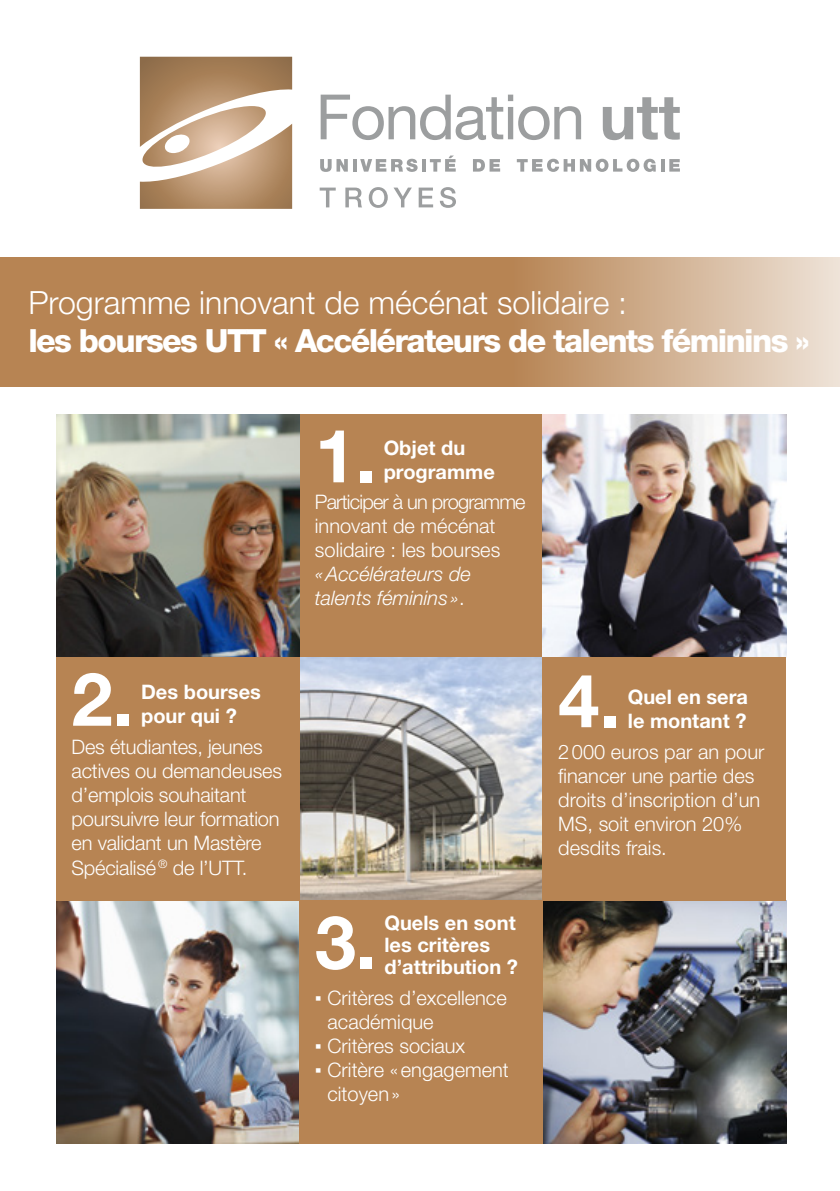
<style>
.page{position:relative;width:840px;height:1191px;background:#fff}
.page>*{position:absolute;margin:0;border:0;box-sizing:border-box;transform-origin:0 0}
.t1{font:700 74px "Helvetica Neue LT Std";color:#fff}
.t2{font:800 32px "Helvetica Neue LT Std";letter-spacing:-.05em;color:#fff}
.t3{font:300 32px "Helvetica Neue LT Std";color:#fff}
.t4{font:300 20px/24px "Helvetica Neue LT Std";color:#fff}
.t5{font:700 20px/24px "Helvetica Neue LT Std";color:#fff}
.t6{font:italic 300 20px/24px "Helvetica Neue LT Std";color:#fff}
.s1{font-style:normal}
.s2{font-family:"Verdana";font-weight:400}
</style>
<div class="page">
<svg style="left:0;top:257px;width:839px;height:129px;background:#c1966d"></svg>
<svg style="left:139px;top:57px;width:153px;height:152px"></svg>
<svg style="left:320px;top:95px;width:260px;height:45px"></svg>
<svg style="left:602px;top:97px;width:77px;height:43px"></svg>
<svg style="left:320px;top:159px;width:27px;height:13px"></svg>
<svg style="left:353px;top:159px;width:3px;height:13px"></svg>
<svg style="left:360px;top:159px;width:57px;height:13px"></svg>
<svg style="left:422px;top:159px;width:3px;height:13px"></svg>
<svg style="left:429px;top:156px;width:26px;height:16px"></svg>
<svg style="left:473px;top:159px;width:27px;height:13px"></svg>
<svg style="left:516px;top:159px;width:139px;height:13px"></svg>
<svg style="left:661px;top:159px;width:3px;height:13px"></svg>
<svg style="left:669px;top:159px;width:10px;height:13px"></svg>
<svg style="left:319px;top:188px;width:16px;height:19px"></svg>
<svg style="left:345px;top:188px;width:17px;height:19px"></svg>
<svg style="left:368px;top:187px;width:19px;height:21px"></svg>
<svg style="left:394px;top:188px;width:17px;height:19px"></svg>
<svg style="left:418px;top:188px;width:15px;height:19px"></svg>
<svg style="left:439px;top:187px;width:17px;height:21px"></svg>
<div style="left:299px;top:414px;width:243px;height:243px;background:#b78453"></div>
<img style="left:542px;top:414px;width:243px;height:243px">
<img style="left:542px;top:900px;width:243px;height:243px">
<img style="left:56px;top:414px;width:243px;height:243px">
<img style="left:56px;top:900px;width:243px;height:243px">
<img style="left:299px;top:657px;width:243px;height:243px">
<div style="left:56px;top:657px;width:243px;height:243px;background:#b78453"></div>
<div style="left:299px;top:900px;width:243px;height:243px;background:#b78453"></div>
<div style="left:542px;top:657px;width:243px;height:243px;background:#b78453"></div>
<h2 class="t3" style="left:28px;top:283px;width:600px">Programme innovant de mécénat solidaire :</h2>
<h2 class="t2" style="left:28px;top:322px;width:782px">les bourses UTT « Accélérateurs de talents féminins »</h2>
<h1 class="t1" style="left:315px;top:410px;width:63px">1.</h1>
<p class="t5" style="left:383px;top:435px;width:113px">Objet du programme</p>
<h1 class="t1" style="left:71px;top:653px;width:63px">2.</h1>
<p class="t5" style="left:141px;top:679px;width:121px">Des bourses pour qui ?</p>
<p class="t4" style="left:71px;top:735px;width:212px">Des étudiantes, jeunes actives ou demandeuses d’emplois souhaitant poursuivre leur formation en validant un Mastère<br>Spécialisé <sup>®</sup> de l’UTT.</p>
<p class="t4" style="left:315px;top:489px;width:212px">Participer à un programme innovant de mécénat solidaire : les bourses</p>
<p class="t6" style="left:315px;top:561px;width:157px">«Accélérateurs de talents féminins »<span class="s1">.</span></p>
<h1 class="t1" style="left:315px;top:896px;width:63px">3.</h1>
<p class="t5" style="left:384px;top:911px;width:135px;line-height:22px">Quels en sont les critères d’attribution ?</p>
<p class="t4" style="left:327px;top:985px;width:180px;text-indent:-13px"><span class="s2">▪</span> Critères d’excellence académique</p>
<p class="t4" style="left:315px;top:1033px;width:152px"><span class="s2">▪</span> Critères sociaux</p>
<p class="t4" style="left:327px;top:1057px;width:183px;text-indent:-13px"><span class="s2">▪</span> Critère «engagement citoyen»</p>
<h1 class="t1" style="left:558px;top:655px;width:63px">4.</h1>
<p class="t5" style="left:627px;top:684px;width:121px">Quel en sera le montant ?</p>
<p class="t4" style="left:558px;top:740px;width:207px">2000 euros par an pour financer une partie des droits d’inscription d’un<br>MS, soit environ 20% desdits frais.</p>
</div>
